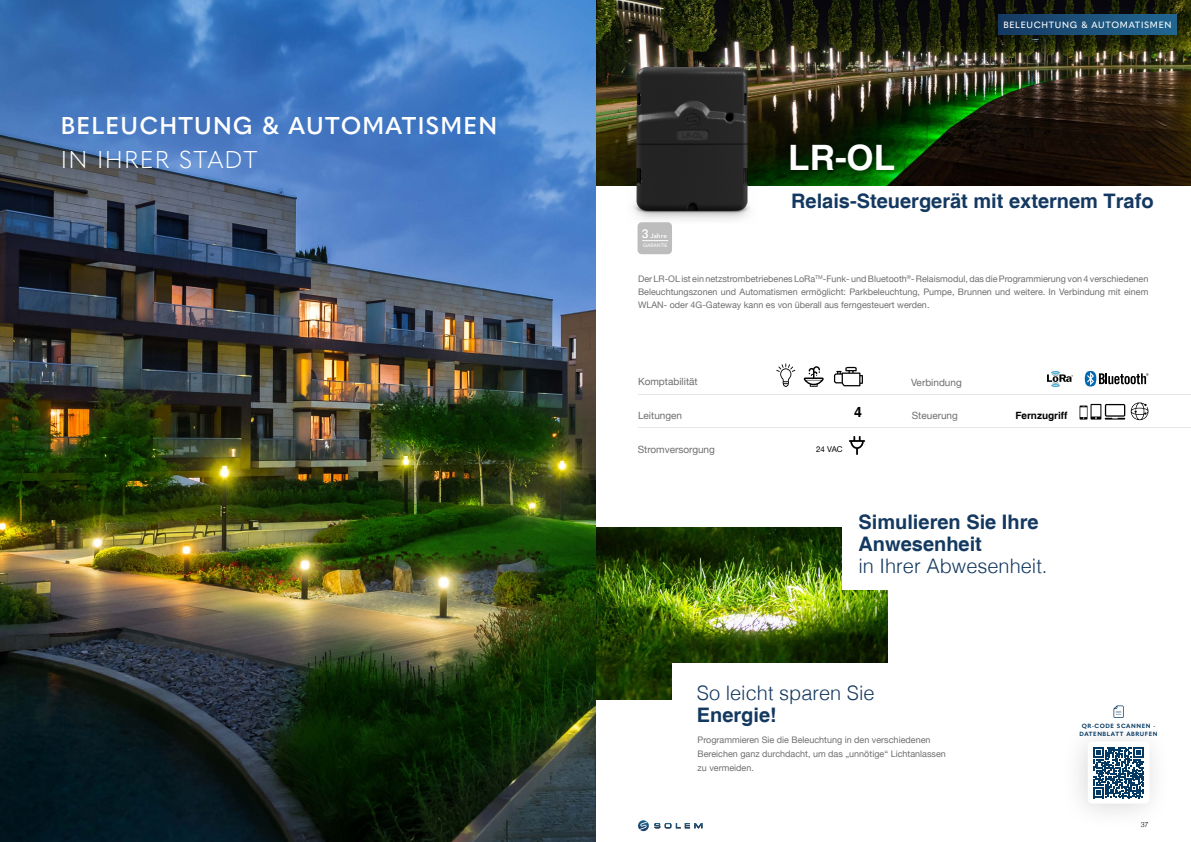
<style>
.page{position:relative;width:1191px;height:842px;background:#fff}
.page>*{position:absolute;margin:0;border:0;box-sizing:border-box;transform-origin:0 0}
.t1{font:700 35px "Helvetica";color:#fff}
.t2{font:600 24px "Quasimoda";letter-spacing:.05em;color:#fff}
.t3{font:300 24px "Quasimoda";letter-spacing:.05em;color:#fff}
.t4{font:300 20px "Helvetica";color:#143960}
.t5{font:700 20px/22px "Helvetica";color:#143960}
.t6{font:700 20px "Helvetica";color:#143961}
.t7{font:700 14px "Helvetica";color:#000}
.t8{font:10px "Helvetica Neue";color:#706f6e}
.t9{font:700 10px "Helvetica";color:#000}
.t10{font:9px/14px "Helvetica Neue";color:#706f6e}
.t11{font:500 9px "Quasimoda";letter-spacing:.075em;color:#fff}
.t12{font:8px "Helvetica Neue";color:#000}
.t13{font:300 7px "Helvetica";color:#000}
.t14{font:600 6.5px "Quasimoda";color:#fff}
.t15{font:700 6px/7.2px "Quasimoda";letter-spacing:.1em;color:#043964;text-align:center}
.t16{font:500 4.9px "Quasimoda";color:#fff}
.s1{font-size:12.1px}
</style>
<div class="page">
<svg style="left:638px;top:820px;width:64px;height:11px"></svg>
<img style="left:595px;top:528px;width:292px;height:171px">
<img style="left:595px;top:0;width:596px;height:185px">
<hr style="left:638px;top:427px;width:184px;height:1px;background:#e6e6e7">
<hr style="left:638px;top:394px;width:184px;height:1px;background:#e6e6e7">
<hr style="left:822px;top:427px;width:369px;height:1px;background:#e6e6e7">
<hr style="left:822px;top:394px;width:369px;height:1px;background:#e6e6e7">
<svg style="left:803px;top:366px;width:20px;height:21px"></svg>
<svg style="left:776px;top:364px;width:19px;height:23px"></svg>
<svg style="left:849px;top:436px;width:16px;height:19px"></svg>
<svg style="left:1084px;top:371px;width:64px;height:15px"></svg>
<img style="left:1047px;top:371px;width:25px;height:16px">
<img style="left:627px;top:68px;width:130px;height:152px">
<img style="left:0;top:0;width:595px;height:842px">
<div style="left:672px;top:664px;width:292px;height:63px;background:#fff"></div>
<div style="left:842px;top:515px;width:293px;height:75px;background:#fff"></div>
<div style="left:998px;top:14px;width:178px;height:21px;background:linear-gradient(to right,#173a61,#216892)"></div>
<svg style="left:834px;top:367px;width:29px;height:19px"></svg>
<svg style="left:1093px;top:747px;width:51px;height:51px"></svg>
<svg style="left:1113px;top:705px;width:10px;height:13px"></svg>
<svg style="left:1079px;top:402px;width:69px;height:18px"></svg>
<div style="left:787px;top:141px;width:114px;height:37px;background:#000;opacity:.39"></div>
<div style="left:637px;top:222px;width:35px;height:32px;background:#bebdbe;border-radius:4px"></div>
<svg style="left:642px;top:240px;width:26px;height:1px"></svg>
<h2 class="t2" style="left:61px;top:107px;width:438px">BELEUCHTUNG &amp; AUTOMATISMEN</h2>
<h2 class="t3" style="left:61px;top:141px;width:198px">IN IHRER STADT</h2>
<h1 class="t1" style="left:788px;top:136px;width:108px">LR-OL</h1>
<p class="t11" style="left:1003px;top:18px;width:170px">BELEUCHTUNG &amp; AUTOMATISMEN</p>
<p class="t14" style="left:642px;top:230px;width:27px"><span class="s1">3</span> Jahre</p>
<p class="t16" style="left:643px;top:242px;width:26px">GARANTIE</p>
<h3 class="t6" style="left:791px;top:189px;width:364px">Relais-Steuergerät mit externem Trafo</h3>
<p class="t10" style="left:638px;top:273px;width:512px;line-height:13px;text-align:justify">Der LR-OL ist ein netzstrombetriebenes LoRa<sup>TM</sup>-Funk- und Bluetooth<sup>®</sup>- Relaismodul, das die Programmierung von 4 verschiedenen Beleuchtungszonen und Automatismen ermöglicht: Parkbeleuchtung, Pumpe, Brunnen und weitere. In Verbindung mit einem WLAN- oder 4G-Gateway kann es von überall aus ferngesteuert werden.</p>
<p class="t8" style="left:638px;top:375px;width:61px">Komptabilität</p>
<p class="t8" style="left:911px;top:375px;width:52px">Verbindung</p>
<p class="t8" style="left:911px;top:408px;width:48px">Steuerung</p>
<p class="t8" style="left:638px;top:442px;width:79px">Stromversorgung</p>
<h3 class="t7" style="left:854px;top:404px;width:9px">4</h3>
<p class="t8" style="left:638px;top:408px;width:46px">Leitungen</p>
<p class="t12" style="left:816px;top:443px;width:28px">24 VAC</p>
<p class="t9" style="left:1015px;top:409px;width:54px">Fernzugriff</p>
<h3 class="t5" style="left:858px;top:512px;width:182px">Simulieren Sie Ihre<br>Anwesenheit</h3>
<h3 class="t4" style="left:858px;top:549px;width:190px">in Ihrer Abwesenheit.</h3>
<h3 class="t4" style="left:697px;top:675px;width:179px">So leicht sparen Sie</h3>
<h3 class="t5" style="left:697px;top:705px;width:82px">Energie!</h3>
<p class="t10" style="left:697px;top:734px;width:250px">Programmieren Sie die Beleuchtung in den verschiedenen<br>Bereichen ganz durchdacht, um das „unnötige“ Lichtanlassen zu vermeiden.</p>
<p class="t15" style="left:1079px;top:722px;width:80px">QR-CODE SCANNEN -<br>DATENBLATT ABRUFEN</p>
<p class="t13" style="left:1140px;top:818px;width:9px">37</p>
</div>
